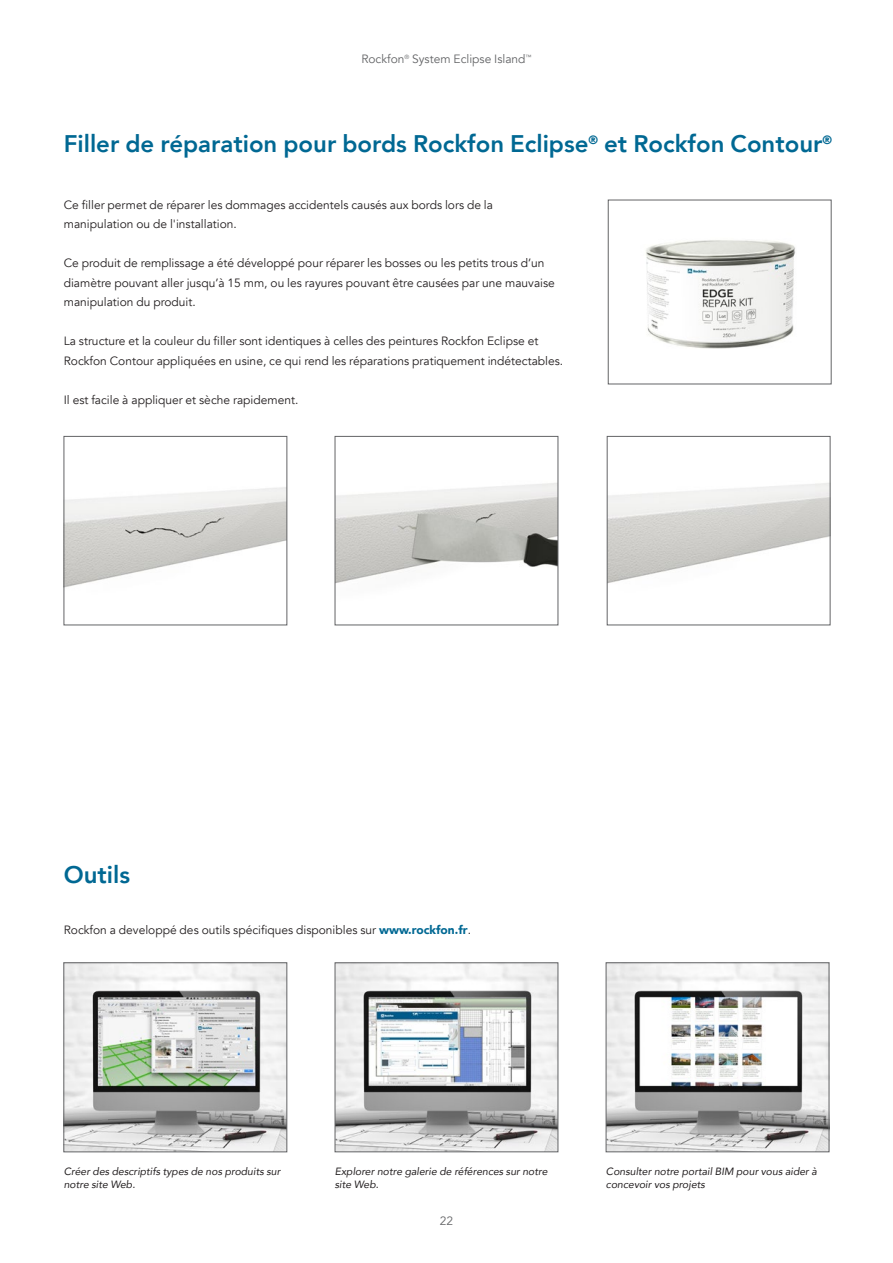
<style>
.page{position:relative;width:893px;height:1263px;background:#fff}
.page>*{position:absolute;margin:0;border:0;box-sizing:border-box;transform-origin:0 0}
.t1{font:800 24px "Avenir";color:#006893}
.t2{font:12px/19.5px "Avenir";color:#231f20}
.t3{font:12px "Avenir";color:#636466}
.t4{font:italic 10.5px/12.6px "Avenir";color:#231f20}
.s1{font-weight:900;color:#006893}
</style>
<div class="page">
<img style="left:646px;top:240px;width:150px;height:109px">
<img style="left:66px;top:487px;width:219px;height:100px">
<div style="left:64px;top:436px;width:223px;height:189px;border:1px solid #636466"></div>
<img style="left:337px;top:483px;width:219px;height:100px">
<div style="left:335px;top:436px;width:223px;height:189px;border:1px solid #636466"></div>
<img style="left:609px;top:483px;width:219px;height:100px">
<div style="left:607px;top:436px;width:223px;height:189px;border:1px solid #636466"></div>
<img style="left:66px;top:964px;width:219px;height:186px">
<div style="left:64px;top:962px;width:223px;height:190px;border:1px solid #636466"></div>
<img style="left:608px;top:964px;width:219px;height:186px">
<div style="left:606px;top:962px;width:223px;height:190px;border:1px solid #636466"></div>
<img style="left:337px;top:964px;width:219px;height:186px">
<div style="left:335px;top:962px;width:223px;height:190px;border:1px solid #636466"></div>
<p class="t3" style="left:361px;top:52px;width:172px">Rockfon<sup>®</sup> System Eclipse Island<sup>™</sup></p>
<h1 class="t1" style="left:64px;top:125px;width:770px">Filler de réparation pour bords Rockfon Eclipse<sup>®</sup> et Rockfon Contour<sup>®</sup></h1>
<p class="t2" style="left:64px;top:195px;width:431px">Ce filler permet de réparer les dommages accidentels causés aux bords lors de la manipulation ou de l'installation.</p>
<p class="t2" style="left:64px;top:253px;width:493px">Ce produit de remplissage a été développé pour réparer les bosses ou les petits trous d’un diamètre pouvant aller jusqu’à 15 mm, ou les rayures pouvant être causées par une mauvaise manipulation du produit.</p>
<p class="t2" style="left:64px;top:331px;width:501px">La structure et la couleur du filler sont identiques à celles des peintures Rockfon Eclipse et<br>Rockfon Contour appliquées en usine, ce qui rend les réparations pratiquement indétectables.</p>
<p class="t2" style="left:64px;top:390px;width:236px">Il est facile à appliquer et sèche rapidement.</p>
<h1 class="t1" style="left:64px;top:856px;width:68px">Outils</h1>
<p class="t2" style="left:64px;top:920px;width:409px">Rockfon a developpé des outils spécifiques disponibles sur <span class="s1">www.rockfon.fr</span>.</p>
<p class="t4" style="left:64px;top:1165px;width:218px">Créer des descriptifs types de nos produits sur notre site Web.</p>
<p class="t4" style="left:335px;top:1165px;width:214px">Explorer notre galerie de références sur notre site Web.</p>
<p class="t4" style="left:606px;top:1165px;width:212px">Consulter notre portail BIM pour vous aider à concevoir vos projets</p>
<p class="t3" style="left:440px;top:1213px;width:15px">22</p>
</div>
